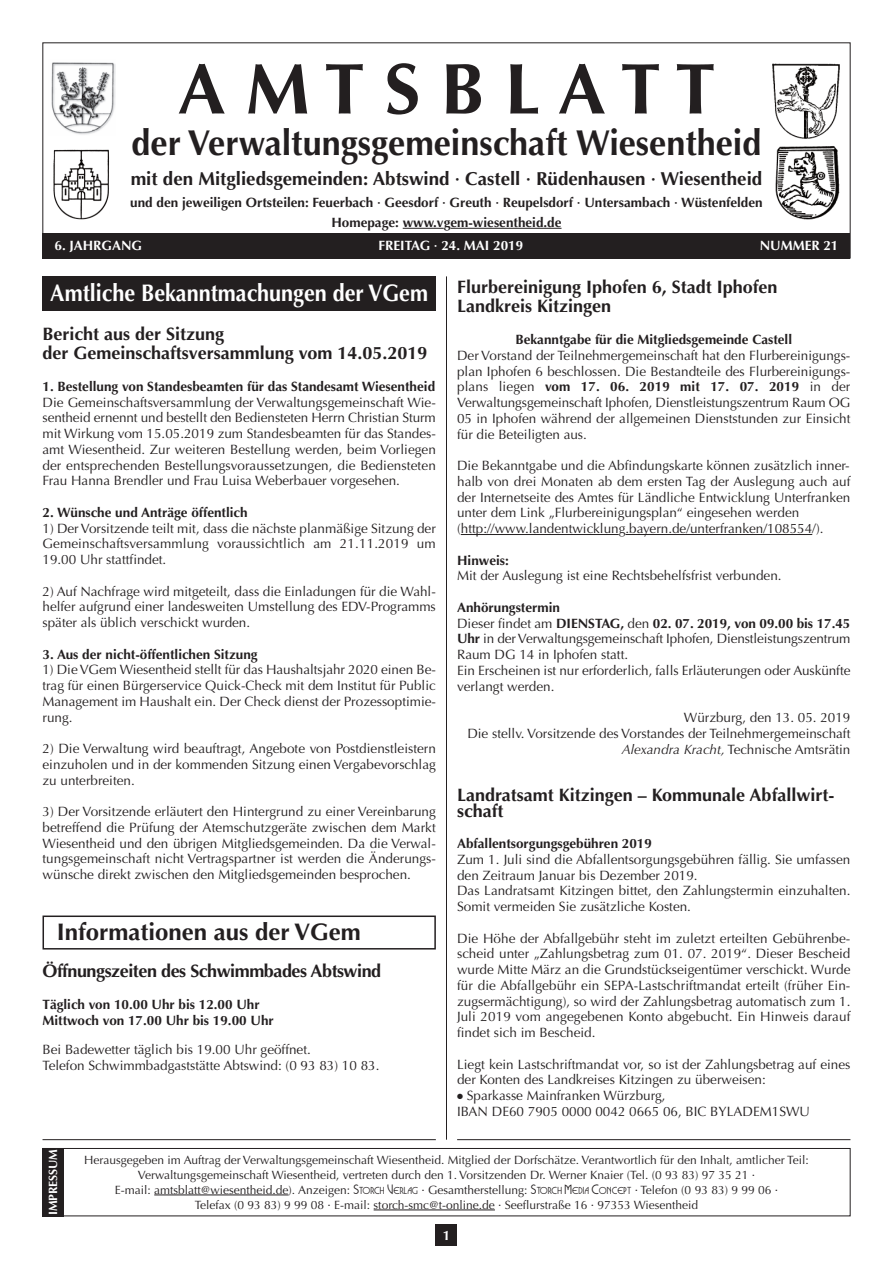
<style>
.page{position:relative;width:893px;height:1263px;background:#fff}
.page>*{position:absolute;margin:0;border:0;box-sizing:border-box;transform-origin:0 0}
.t1{font:700 72px "Optima";color:#231f20}
.t2{font:700 36px "Optima";color:#231f20;scale:.95 1}
.t3{font:700 24px "Optima";color:#231f20}
.t4{font:700 18.75px "Optima";color:#231f20}
.t5{font:700 18px/19.5px "Optima";color:#231f20}
.t6{font:700 18px "Optima";letter-spacing:-.025em;color:#231f20}
.t7{font:13.5px/15.8px "Optima";color:#231f20;text-align:justify}
.t8{font:700 13.5px/19.4px "Optima";color:#231f20;text-align:center}
.t9{font:700 13.5px "Optima";color:#fff}
.t10{font:12px/15px "Optima";color:#231f20;text-align:center}
.t11{font:700 12px "Optima";letter-spacing:-.005em;color:#fff}
.s1{font-size:24px;color:#fff}
.s2{font-weight:700}
.s3{font-style:italic}
.s4{font-family:"Busorama";font-weight:500}
.s5{font-family:"Busorama";font-weight:500;font-size:9px}
</style>
<div class="page">
<div style="left:436px;top:1225px;width:21px;height:21px;background:#231f20"></div>
<hr style="left:403px;top:228px;width:41px;height:1px;background:#231f20">
<hr style="left:450px;top:228px;width:111px;height:1px;background:#231f20">
<div style="left:43px;top:233px;width:807px;height:26px;background:#231f20"></div>
<hr style="left:446px;top:276px;width:1px;height:864px;background:#231f20">
<div style="left:43px;top:1148px;width:807px;height:68px;border:1px solid #231f20"></div>
<hr style="left:154px;top:1194px;width:135px;height:1px;background:#231f20">
<hr style="left:374px;top:1209px;width:121px;height:1px;background:#231f20">
<div style="left:43px;top:1148px;width:21px;height:68px;background:#231f20"></div>
<div style="left:43px;top:276px;width:393px;height:34px;background:#231f20"></div>
<img style="left:51px;top:62px;width:65px;height:73px">
<img style="left:53px;top:149px;width:56px;height:70px">
<img style="left:775px;top:146px;width:64px;height:74px">
<img style="left:772px;top:64px;width:68px;height:75px">
<hr style="left:461px;top:534px;width:158px;height:1px;background:#231f20">
<hr style="left:625px;top:534px;width:187px;height:1px;background:#231f20">
<hr style="left:43px;top:1139px;width:393px;height:1px;background:#231f20">
<hr style="left:457px;top:1139px;width:393px;height:1px;background:#231f20">
<div style="left:43px;top:915px;width:393px;height:34px;border:2px solid #231f20"></div>
<h1 class="t1" style="left:178px;top:47px;width:539px">A M T S B L A T T</h1>
<h2 class="t2" style="left:132px;top:122px;width:664px">der Verwaltungsgemeinschaft Wiesentheid</h2>
<h3 class="t4" style="left:131px;top:168px;width:633px">mit den Mitgliedsgemeinden: Abtswind · Castell · Rüdenhausen · Wiesentheid</h3>
<p class="t8" style="left:130px;top:193px;width:634px">und den jeweiligen Ortsteilen: Feuerbach · Geesdorf · Greuth · Reupelsdorf · Untersambach · Wüstenfelden<br>Homepage: www.vgem-wiesentheid.de</p>
<p class="t9" style="left:55px;top:238px;width:89px">6. JAHRGANG</p>
<p class="t9" style="left:378px;top:238px;width:146px">FREITAG · 24. MAI 2019</p>
<p class="t9" style="left:760px;top:238px;width:80px">NUMMER 21</p>
<h3 class="t5" style="left:457px;top:277px;width:322px;text-indent:-407px"><span class="s1">Amtliche Bekanntmachungen der VGem</span> Flurbereinigung Iphofen 6, Stadt Iphofen<br>Landkreis Kitzingen</h3>
<p class="t8" style="left:515px;top:330px;width:278px">Bekanntgabe für die Mitgliedsgemeinde Castell</p>
<p class="t7" style="left:457px;top:347px;width:395px">Der Vorstand der Teilnehmergemeinschaft hat den Flurbereinigungs&shy;plan Iphofen 6 beschlossen. Die Bestandteile des Flurbereinigungs&shy;plans liegen <span class="s2">vom 17. 06. 2019 mit 17. 07. 2019</span> in der Verwaltungsgemeinschaft Iphofen, Dienstleistungszentrum Raum OG 05 in Iphofen während der allgemeinen Dienststunden zur Einsicht für die Beteiligten aus.</p>
<p class="t7" style="left:457px;top:458px;width:395px;text-align:left">Die Bekanntgabe und die Abfindungskarte können zusätzlich inner&shy;halb von drei Monaten ab dem ersten Tag der Auslegung auch auf der Internetseite des Amtes für Ländliche Entwicklung Unterfranken unter dem Link „Flurbereinigungsplan“ eingesehen werden (http://www.landentwicklung.bayern.de/unterfranken/108554/).</p>
<p class="t8" style="left:457px;top:550px;width:53px">Hinweis:</p>
<p class="t7" style="left:457px;top:568px;width:326px">Mit der Auslegung ist eine Rechtsbehelfsfrist verbunden.</p>
<p class="t7" style="left:457px;top:599px;width:395px;text-align:left"><span class="s2">Anhörungstermin<br></span>Dieser findet am <span class="s2">DIENSTAG,</span> den <span class="s2">02. 07. 2019, von 09.00 bis 17.45<br>Uhr</span> in der Verwaltungsgemeinschaft Iphofen, Dienstleistungszentrum Raum DG 14 in Iphofen statt.<br>Ein Erscheinen ist nur erforderlich, falls Erläuterungen oder Auskünfte verlangt werden.</p>
<p class="t7" style="left:467px;top:710px;width:385px;text-align:right">Würzburg, den 13. 05. 2019<br>Die stellv. Vorsitzende des Vorstandes der Teilnehmergemeinschaft<br><span class="s3">Alexandra Kracht,</span> Technische Amtsrätin</p>
<h3 class="t5" style="left:457px;top:787px;width:379px;line-height:15.8px">Landratsamt Kitzingen – Kommunale Abfallwirt&shy;schaft</h3>
<p class="t8" style="left:457px;top:834px;width:196px">Abfallentsorgungsgebühren 2019</p>
<p class="t7" style="left:457px;top:851px;width:395px;text-align:left">Zum 1. Juli sind die Abfallentsorgungsgebühren fällig. Sie umfassen den Zeitraum Januar bis Dezember 2019.<br>Das Landratsamt Kitzingen bittet, den Zahlungstermin einzuhalten.<br>Somit vermeiden Sie zusätzliche Kosten.</p>
<p class="t7" style="left:457px;top:930px;width:395px">Die Höhe der Abfallgebühr steht im zuletzt erteilten Gebührenbe&shy;scheid unter „Zahlungsbetrag zum 01. 07. 2019“. Dieser Bescheid wurde Mitte März an die Grundstückseigentümer verschickt. Wurde für die Abfallgebühr ein SEPA-Lastschriftmandat erteilt (früher Ein&shy;zugsermächtigung), so wird der Zahlungsbetrag automatisch zum 1.<br>Juli 2019 vom angegebenen Konto abgebucht. Ein Hinweis darauf findet sich im Bescheid.</p>
<p class="t7" style="left:457px;top:1056px;width:395px">Liegt kein Lastschriftmandat vor, so ist der Zahlungsbetrag auf eines der Konten des Landkreises Kitzingen zu überweisen:</p>
<p class="t7" style="left:457px;top:1088px;width:354px">● Sparkasse Mainfranken Würzburg,<br>IBAN DE60 7905 0000 0042 0665 06, BIC BYLADEM1SWU</p>
<h3 class="t5" style="left:43px;top:324px;width:386px">Bericht aus der Sitzung<br>der Gemeinschaftsversammlung vom 14.05.2019</h3>
<p class="t8" style="left:43px;top:377px;width:394px">1. Bestellung von Standesbeamten für das Standesamt Wiesentheid</p>
<p class="t7" style="left:43px;top:394px;width:395px">Die Gemeinschaftsversammlung der Verwaltungsgemeinschaft Wie&shy;sentheid ernennt und bestellt den Bediensteten Herrn Christian Sturm mit Wirkung vom 15.05.2019 zum Standesbeamten für das Standes&shy;amt Wiesentheid. Zur weiteren Bestellung werden, beim Vorliegen der entsprechenden Bestellungsvoraussetzungen, die Bediensteten Frau Hanna Brendler und Frau Luisa Weberbauer vorgesehen.</p>
<p class="t8" style="left:43px;top:503px;width:207px">2. Wünsche und Anträge öffentlich</p>
<p class="t7" style="left:43px;top:520px;width:395px">1) Der Vorsitzende teilt mit, dass die nächste planmäßige Sitzung der Gemeinschaftsversammlung voraussichtlich am 21.11.2019 um 19.00 Uhr stattfindet.</p>
<p class="t7" style="left:43px;top:583px;width:395px">2) Auf Nachfrage wird mitgeteilt, dass die Einladungen für die Wahl&shy;helfer aufgrund einer landesweiten Umstellung des EDV-Programms später als üblich verschickt wurden.</p>
<p class="t8" style="left:43px;top:644px;width:217px">3. Aus der nicht-öffentlichen Sitzung</p>
<p class="t7" style="left:43px;top:662px;width:395px">1) Die VGem Wiesentheid stellt für das Haushaltsjahr 2020 einen Be&shy;trag für einen Bürgerservice Quick-Check mit dem Institut für Public Management im Haushalt ein. Der Check dienst der Prozessoptimie&shy;rung.</p>
<p class="t7" style="left:43px;top:741px;width:395px">2) Die Verwaltung wird beauftragt, Angebote von Postdienstleistern einzuholen und in der kommenden Sitzung einen Vergabevorschlag zu unterbreiten.</p>
<p class="t7" style="left:43px;top:804px;width:395px">3) Der Vorsitzende erläutert den Hintergrund zu einer Vereinbarung betreffend die Prüfung der Atemschutzgeräte zwischen dem Markt Wiesentheid und den übrigen Mitgliedsgemeinden. Da die Verwal&shy;tungsgemeinschaft nicht Vertragspartner ist werden die Änderungs&shy;wünsche direkt zwischen den Mitgliedsgemeinden besprochen.</p>
<h3 class="t3" style="left:57px;top:918px;width:306px">Informationen aus der VGem</h3>
<h3 class="t6" style="left:43px;top:961px;width:340px">Öffnungszeiten des Schwimmbades Abtswind</h3>
<p class="t8" style="left:43px;top:997px;width:233px;line-height:15.8px;text-align:left">Täglich von 10.00 Uhr bis 12.00 Uhr<br>Mittwoch von 17.00 Uhr bis 19.00 Uhr</p>
<p class="t7" style="left:43px;top:1042px;width:338px">Bei Badewetter täglich bis 19.00 Uhr geöffnet.<br>Telefon Schwimmbadgaststätte Abtswind: (0 93 83) 10 83.</p>
<p class="t11" style="left:46px;top:1215px;width:68px;rotate:-90deg">IMPRESSUM</p>
<p class="t10" style="left:84px;top:1152px;width:726px">Herausgegeben im Auftrag der Verwaltungsgemeinschaft Wiesentheid. Mitglied der Dorfschätze. Verantwortlich für den Inhalt, amtlicher Teil:<br>Verwaltungsgemeinschaft Wiesentheid, vertreten durch den 1. Vorsitzenden Dr. Werner Knaier (Tel. (0 93 83) 97 35 21 ·<br>E-mail: amtsblatt@wiesentheid.de). Anzeigen: <span class="s4">S</span><span class="s5">TORCH</span> <span class="s4">V</span><span class="s5">ERLAG</span> · Gesamtherstellung: <span class="s4">S</span><span class="s5">TORCH</span> <span class="s4">M</span><span class="s5">EDIA</span> <span class="s4">C</span><span class="s5">ONCEPT</span> · Telefon (0 93 83) 9 99 06 ·<br>Telefax (0 93 83) 9 99 08 · E-mail: storch-smc@t-online.de · Seeflurstraße 16 · 97353 Wiesentheid</p>
<p class="t9" style="left:443px;top:1227px;width:9px">1</p>
</div>
